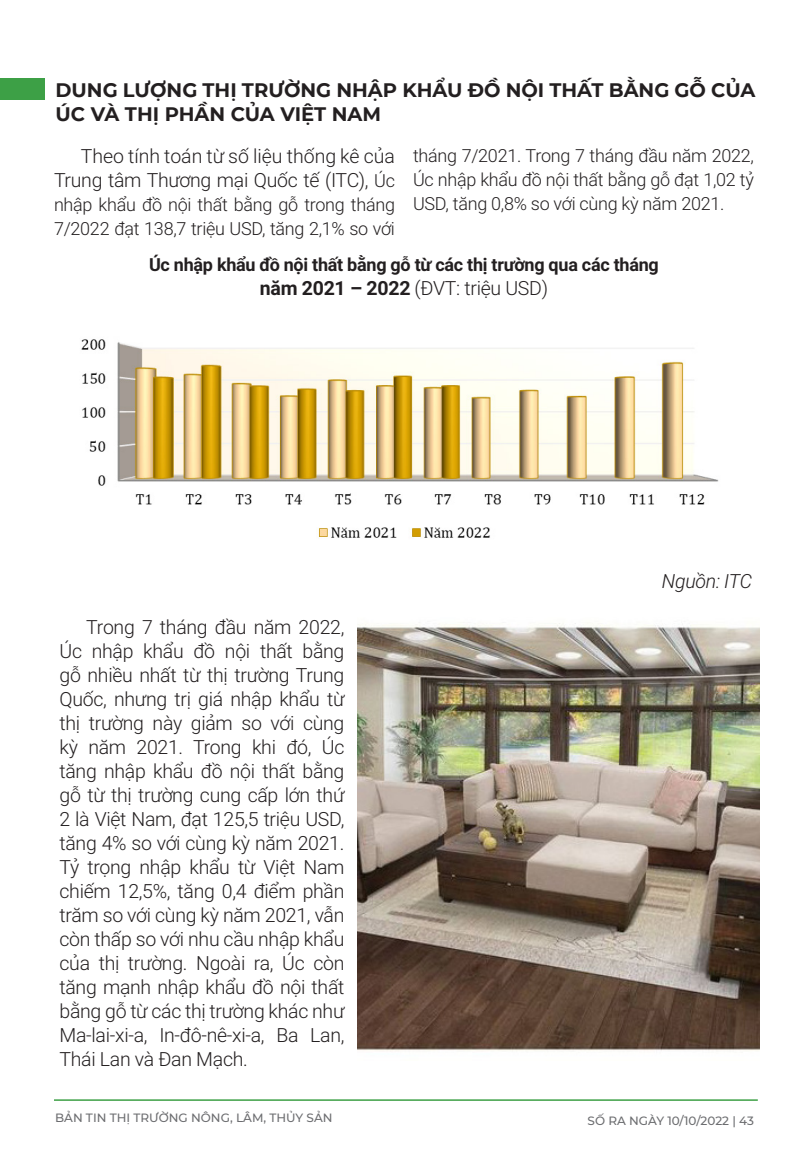
<style>
.page{position:relative;width:808px;height:1149px;background:#fff}
.page>*{position:absolute;margin:0;border:0;box-sizing:border-box;transform-origin:0 0}
.t1{font:300 19.5px/24px "Roboto";letter-spacing:-.015em;color:#231f20;text-align:justify}
.t2{font:700 19.5px/24px "Montserrat";color:#231f20}
.t3{font:italic 300 19.5px "Roboto";letter-spacing:-.015em;color:#231f20}
.t4{font:300 18px/24px "Roboto";letter-spacing:-.015em;color:#231f20}
.t5{font:700 18px "Roboto";letter-spacing:-.015em;color:#231f20}
.t6{font:500 12px "Montserrat";color:#6c6d70}
.s1{font-size:18px}
.s2{font-weight:700}
</style>
<div class="page">
<hr style="left:54px;top:1098px;width:704px;height:2px;background:#3da046">
<div style="left:0;top:78px;width:44px;height:21px;background:#3da046"></div>
<img style="left:81px;top:339px;width:638px;height:199px">
<img style="left:357px;top:623px;width:402px;height:428px">
<p class="t2" style="left:56px;top:77px;width:701px">DUNG LƯỢNG THỊ TRƯỜNG NHẬP KHẨU ĐỒ NỘI THẤT BẰNG GỖ CỦA<br>ÚC VÀ THỊ PHẦN CỦA VIỆT NAM</p>
<p class="t1" style="left:54px;top:143px;width:342px;text-align:right">Theo tính toán từ số liệu thống kê của<br>Trung tâm Thương mại Quốc tế (ITC), <span class="s1">Úc</span></p>
<p class="t4" style="left:54px;top:192px;width:342px">nhập khẩu đồ nội thất bằng gỗ trong tháng<br>7/2022 đạt 138,7 triệu USD, tăng 2,1% so với</p>
<p class="t4" style="left:413px;top:143px;width:342px;text-align:justify">tháng 7/2021. Trong 7 tháng đầu năm 2022, Úc nhập khẩu đồ nội thất bằng gỗ đạt 1,02 tỷ USD, tăng 0,8% so với cùng kỳ năm 2021.</p>
<p class="t5" style="left:149px;top:251px;width:511px">Úc nhập khẩu đồ nội thất bằng gỗ từ các thị trường qua các tháng</p>
<p class="t1" style="left:260px;top:275px;width:290px"><span class="s2">năm 2021 – 2022</span> (ĐVT: triệu USD)</p>
<p class="t1" style="left:60px;top:614px;width:286px;text-indent:27px">Trong 7 tháng đầu năm 2022, Úc nhập khẩu đồ nội thất bằng gỗ nhiều nhất từ thị trường Trung Quốc, nhưng trị giá nhập khẩu từ thị trường này giảm so với cùng kỳ năm 2021. Trong khi đó, Úc tăng nhập khẩu đồ nội thất bằng gỗ từ thị trường cung cấp lớn thứ 2 là Việt Nam, đạt 125,5 triệu USD, tăng 4% so với cùng kỳ năm 2021.<br>Tỷ trọng nhập khẩu từ Việt Nam chiếm 12,5%, tăng 0,4 điểm phần trăm so với cùng kỳ năm 2021, vẫn còn thấp so với nhu cầu nhập khẩu của thị trường. Ngoài ra, Úc còn tăng mạnh nhập khẩu đồ nội thất bằng gỗ từ các thị trường khác như Ma-lai-xi-a, In-đô-nê-xi-a, Ba Lan, Thái Lan và Đan Mạch.</p>
<p class="t3" style="left:662px;top:567px;width:92px">Nguồn: ITC</p>
<p class="t6" style="left:55px;top:1109px;width:279px">BẢN TIN THỊ TRƯỜNG NÔNG, LÂM, THỦY SẢN</p>
<p class="t6" style="left:587px;top:1111px;width:168px">SỐ RA NGÀY 10/10/2022 | 43</p>
</div>
